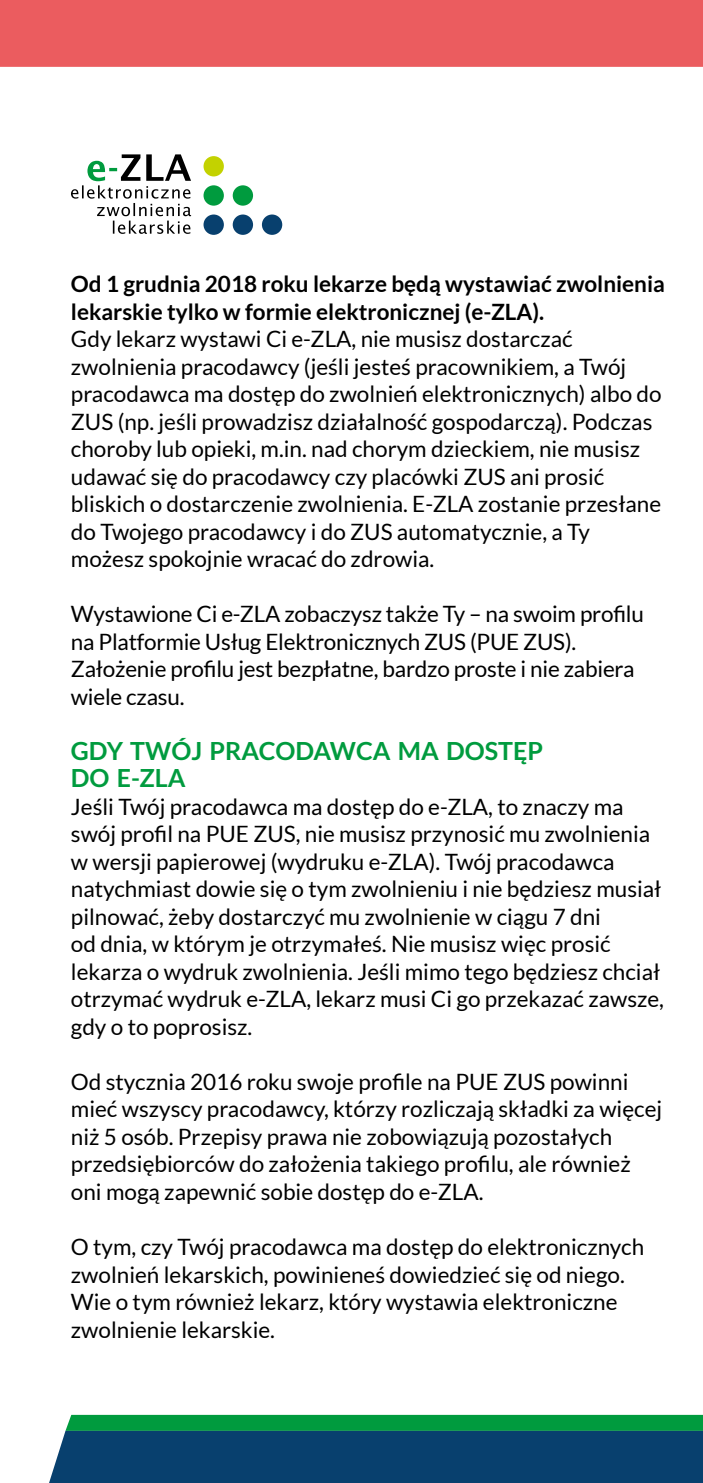
<style>
.page{position:relative;width:703px;height:1483px;background:#fff}
.page>*{position:absolute;margin:0;border:0;box-sizing:border-box;transform-origin:0 0}
.t1{font:700 25px/27.5px "Lato";color:#009b3e}
.t2{font:22.5px/27.5px "Lato";color:#000}
.t3{font:700 22.5px/27.5px "Lato";color:#000}
</style>
<div class="page">
<svg style="left:49px;top:1414px;width:654px;height:68px;background:#0d5a67"></svg>
<div style="left:0;top:0;width:703px;height:67px;background:#eb5c5f"></div>
<svg style="left:71px;top:154px;width:120px;height:80px"></svg>
<div style="left:203px;top:156px;width:21px;height:20px;background:#c3d200;border-radius:50%"></div>
<div style="left:203px;top:185px;width:21px;height:21px;background:#009b3e;border-radius:50%"></div>
<div style="left:233px;top:185px;width:20px;height:21px;background:#009b3e;border-radius:50%"></div>
<div style="left:203px;top:214px;width:21px;height:21px;background:#08406e;border-radius:50%"></div>
<div style="left:233px;top:214px;width:20px;height:21px;background:#08406e;border-radius:50%"></div>
<div style="left:262px;top:214px;width:20px;height:21px;background:#08406e;border-radius:50%"></div>
<p class="t3" style="left:71px;top:270px;width:595px">Od 1 grudnia 2018 roku lekarze będą wystawiać zwolnienia lekarskie tylko w formie elektronicznej (e-ZLA).</p>
<p class="t2" style="left:71px;top:325px;width:592px">Gdy lekarz wystawi Ci e-ZLA, nie musisz dostarczać zwolnienia pracodawcy (jeśli jesteś pracownikiem, a Twój pracodawca ma dostęp do zwolnień elektronicznych) albo do ZUS (np. jeśli prowadzisz działalność gospodarczą). Podczas choroby lub opieki, m.in. nad chorym dzieckiem, nie musisz udawać się do pracodawcy czy placówki ZUS ani prosić bliskich o dostarczenie zwolnienia. E-ZLA zostanie przesłane do Twojego pracodawcy i do ZUS automatycznie, a Ty możesz spokojnie wracać do zdrowia.</p>
<p class="t2" style="left:71px;top:600px;width:574px">Wystawione Ci e-ZLA zobaczysz także Ty – na swoim profilu na Platformie Usług Elektronicznych ZUS (PUE ZUS).<br>Założenie profilu jest bezpłatne, bardzo proste i nie zabiera wiele czasu.</p>
<p class="t1" style="left:71px;top:736px;width:474px">GDY TWÓJ PRACODAWCA MA DOSTĘP<br>DO E-ZLA</p>
<p class="t2" style="left:71px;top:792px;width:594px">Jeśli Twój pracodawca ma dostęp do e-ZLA, to znaczy ma swój profil na PUE ZUS, nie musisz przynosić mu zwolnienia w wersji papierowej (wydruku e-ZLA). Twój pracodawca natychmiast dowie się o tym zwolnieniu i nie będziesz musiał pilnować, żeby dostarczyć mu zwolnienie w ciągu 7 dni<br>od dnia, w którym je otrzymałeś. Nie musisz więc prosić lekarza o wydruk zwolnienia. Jeśli mimo tego będziesz chciał otrzymać wydruk e-ZLA, lekarz musi Ci go przekazać zawsze, gdy o to poprosisz.</p>
<p class="t2" style="left:71px;top:1067px;width:592px">Od stycznia 2016 roku swoje profile na PUE ZUS powinni mieć wszyscy pracodawcy, którzy rozliczają składki za więcej niż 5 osób. Przepisy prawa nie zobowiązują pozostałych przedsiębiorców do założenia takiego profilu, ale również oni mogą zapewnić sobie dostęp do e-ZLA.</p>
<p class="t2" style="left:71px;top:1232px;width:574px">O tym, czy Twój pracodawca ma dostęp do elektronicznych zwolnień lekarskich, powinieneś dowiedzieć się od niego.<br>Wie o tym również lekarz, który wystawia elektroniczne zwolnienie lekarskie.</p>
</div>
